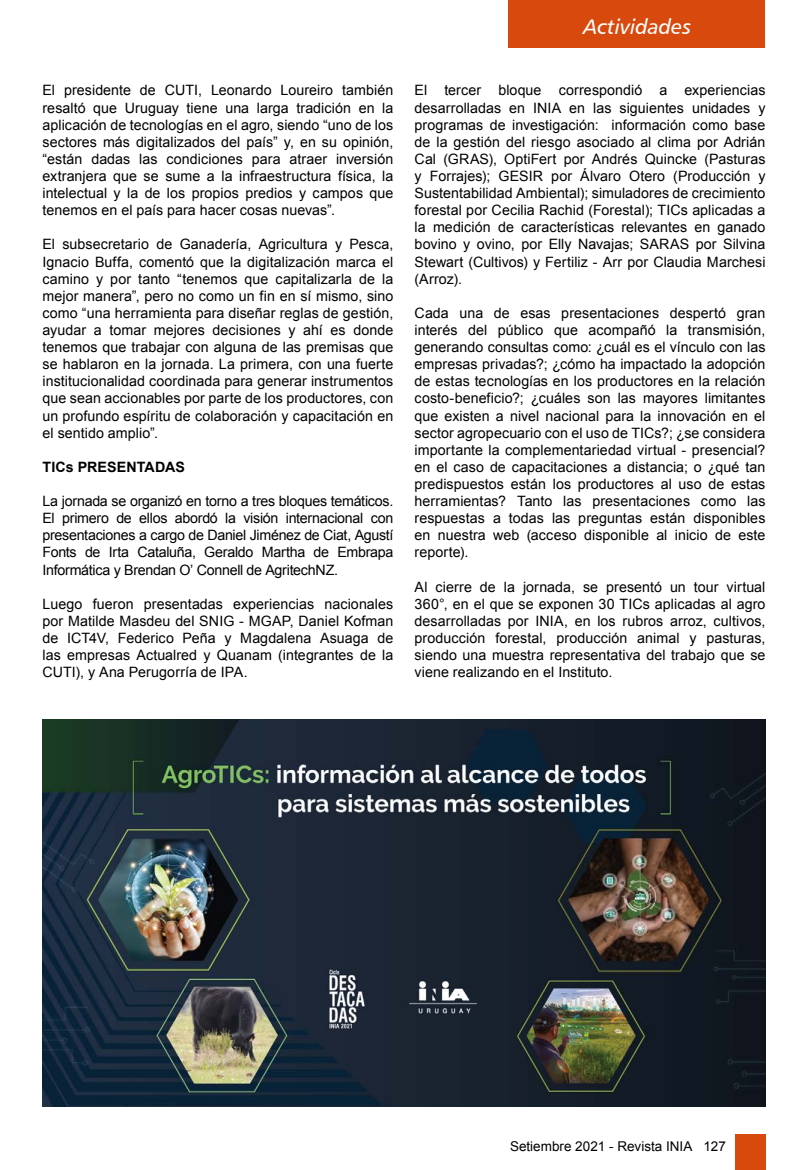
<style>
.page{position:relative;width:808px;height:1170px;background:#fff}
.page>*{position:absolute;margin:0;border:0;box-sizing:border-box;transform-origin:0 0}
.t1{font:21px "Humanist 777 BT Italic B";color:#fff}
.t2{font:14.25px/17.1px "Arial";letter-spacing:.005em;color:#000;text-align:justify}
.t3{font:700 14.25px "Arial";letter-spacing:.005em;color:#000}
.t4{font:13.5px "Arial";color:#000}
</style>
<div class="page">
<div style="left:508px;top:0;width:257px;height:47px;background:#d7490c"></div>
<div style="left:734px;top:1134px;width:31px;height:35px;background:#d7490c"></div>
<img style="left:43px;top:719px;width:722px;height:387px">
<p class="t2" style="left:43px;top:82px;width:352px">El presidente de CUTI, Leonardo Loureiro también resaltó que Uruguay tiene una larga tradición en la aplicación de tecnologías en el agro, siendo “uno de los sectores más digitalizados del país” y, en su opinión, “están dadas las condiciones para atraer inversión extranjera que se sume a la infraestructura física, la intelectual y la de los propios predios y campos que tenemos en el país para hacer cosas nuevas”.</p>
<p class="t2" style="left:43px;top:236px;width:352px">El subsecretario de Ganadería, Agricultura y Pesca, Ignacio Buffa, comentó que la digitalización marca el camino y por tanto “tenemos que capitalizarla de la mejor manera”, pero no como un fin en sí mismo, sino como “una herramienta para diseñar reglas de gestión, ayudar a tomar mejores decisiones y ahí es donde tenemos que trabajar con alguna de las premisas que se hablaron en la jornada. La primera, con una fuerte institucionalidad coordinada para generar instrumentos que sean accionables por parte de los productores, con un profundo espíritu de colaboración y capacitación en el sentido amplio”.</p>
<p class="t3" style="left:43px;top:457px;width:144px">TICs PRESENTADAS</p>
<p class="t2" style="left:43px;top:492px;width:352px">La jornada se organizó en torno a tres bloques temáticos.<br>El primero de ellos abordó la visión internacional con presentaciones a cargo de Daniel Jiménez de Ciat, Agustí Fonts de Irta Cataluña, Geraldo Martha de Embrapa Informática y Brendan O’ Connell de AgritechNZ.</p>
<p class="t2" style="left:43px;top:595px;width:352px">Luego fueron presentadas experiencias nacionales por Matilde Masdeu del SNIG - MGAP, Daniel Kofman de ICT4V, Federico Peña y Magdalena Asuaga de las empresas Actualred y Quanam (integrantes de la CUTI), y Ana Perugorría de IPA.</p>
<h1 class="t1" style="left:583px;top:13px;width:109px">Actividades</h1>
<p class="t2" style="left:415px;top:82px;width:352px">El tercer bloque correspondió a experiencias desarrolladas en INIA en las siguientes unidades y programas de investigación: información como base de la gestión del riesgo asociado al clima por Adrián Cal (GRAS), OptiFert por Andrés Quincke (Pasturas y Forrajes); GESIR por Álvaro Otero (Producción y Sustentabilidad Ambiental); simuladores de crecimiento forestal por Cecilia Rachid (Forestal); TICs aplicadas a la medición de características relevantes en ganado bovino y ovino, por Elly Navajas; SARAS por Silvina Stewart (Cultivos) y Fertiliz - Arr por Claudia Marchesi (Arroz).</p>
<p class="t2" style="left:415px;top:304px;width:352px">Cada una de esas presentaciones despertó gran interés del público que acompañó la transmisión, generando consultas como: ¿cuál es el vínculo con las empresas privadas?; ¿cómo ha impactado la adopción de estas tecnologías en los productores en la relación costo-beneficio?; ¿cuáles son las mayores limitantes que existen a nivel nacional para la innovación en el sector agropecuario con el uso de TICs?; ¿se considera importante la complementariedad virtual - presencial? en el caso de capacitaciones a distancia; o ¿qué tan predispuestos están los productores al uso de estas herramientas? Tanto las presentaciones como las respuestas a todas las preguntas están disponibles en nuestra web (acceso disponible al inicio de este reporte).</p>
<p class="t2" style="left:415px;top:578px;width:352px">Al cierre de la jornada, se presentó un tour virtual 360°, en el que se exponen 30 TICs aplicadas al agro desarrolladas por INIA, en los rubros arroz, cultivos, producción forestal, producción animal y pasturas, siendo una muestra representativa del trabajo que se viene realizando en el Instituto.</p>
<p class="t4" style="left:510px;top:1137px;width:184px">Setiembre 2021 - Revista INIA</p>
<p class="t4" style="left:703px;top:1137px;width:24px">127</p>
</div>
